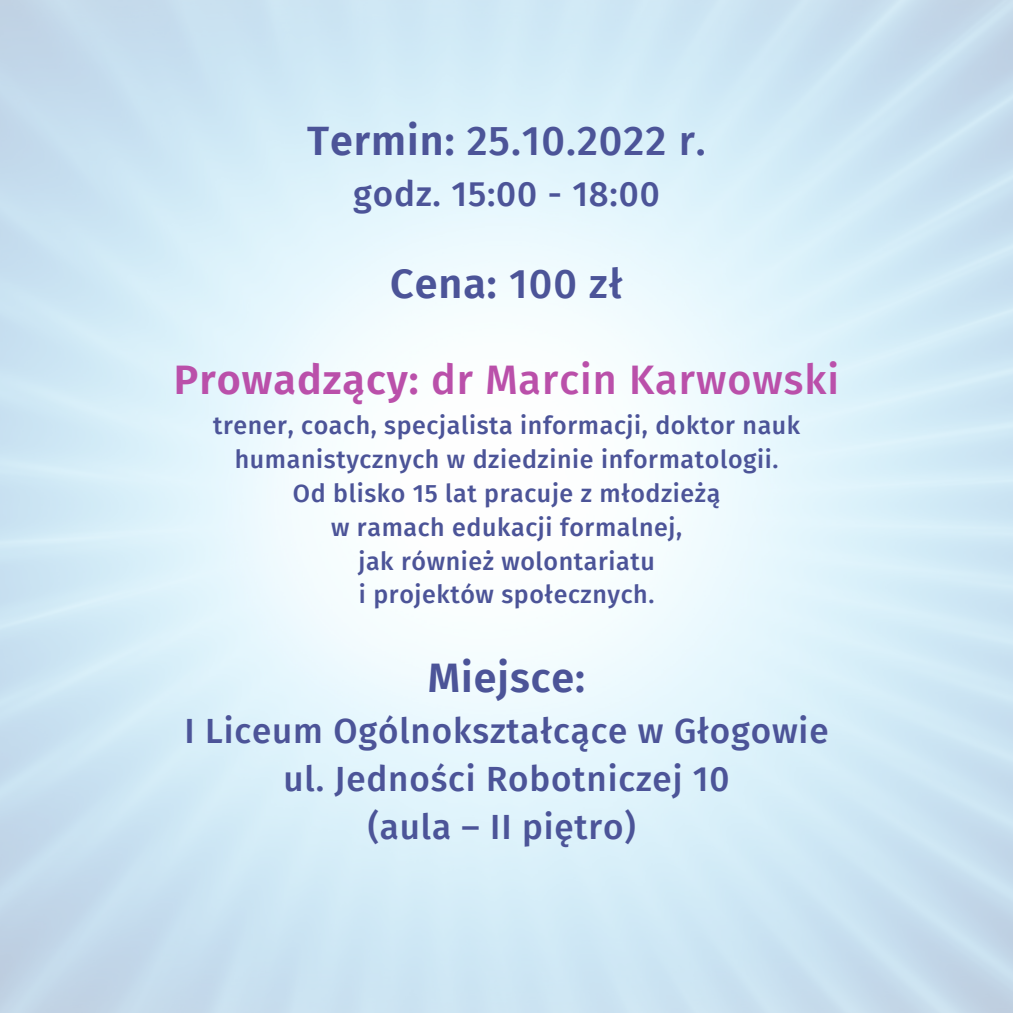
<style>
.page{position:relative;width:1013px;height:1013px;background:#fff}
.page>*{position:absolute;margin:0;border:0;box-sizing:border-box;transform-origin:0 0}
.t1{font:500 41.25px "Fira Sans";letter-spacing:.025em;color:#ba50aa}
.t2{font:500 41.25px "Fira Sans";letter-spacing:.025em;color:#4c5498}
.t3{font:600 41.25px "Fira Sans";letter-spacing:.025em;color:#4c5498}
.t4{font:500 35px/47.8px "Fira Sans";letter-spacing:.025em;color:#4c5498;text-align:center}
.t5{font:500 25px/33.8px "Fira Sans";letter-spacing:.025em;color:#4c5498;text-align:center}
.s1{font-weight:600}
.s2{font-weight:500}
</style>
<div class="page">
<h1 class="t2" style="left:307px;top:116px;width:400px"><span class="s1">Termin:</span> 25.10.2022 r.</h1>
<h2 class="t4" style="left:353px;top:170px;width:308px">godz. 15:00 - 18:00</h2>
<h1 class="t3" style="left:390px;top:260px;width:234px">Cena: <span class="s2">100 zł</span></h1>
<h1 class="t1" style="left:174px;top:355px;width:666px"><span class="s1">Prowadzący:</span> dr Marcin Karwowski</h1>
<p class="t5" style="left:213px;top:409px;width:588px">trener, coach, specjalista informacji, doktor nauk humanistycznych w dziedzinie informatologii.<br>Od blisko 15 lat pracuje z młodzieżą<br>w ramach edukacji formalnej,<br>jak również wolontariatu<br>i projektów społecznych.</p>
<h1 class="t3" style="left:428px;top:654px;width:159px">Miejsce:</h1>
<h2 class="t4" style="left:184px;top:707px;width:645px">I Liceum Ogólnokształcące w Głogowie ul. Jedności Robotniczej 10<br>(aula – II piętro)</h2>
</div>
